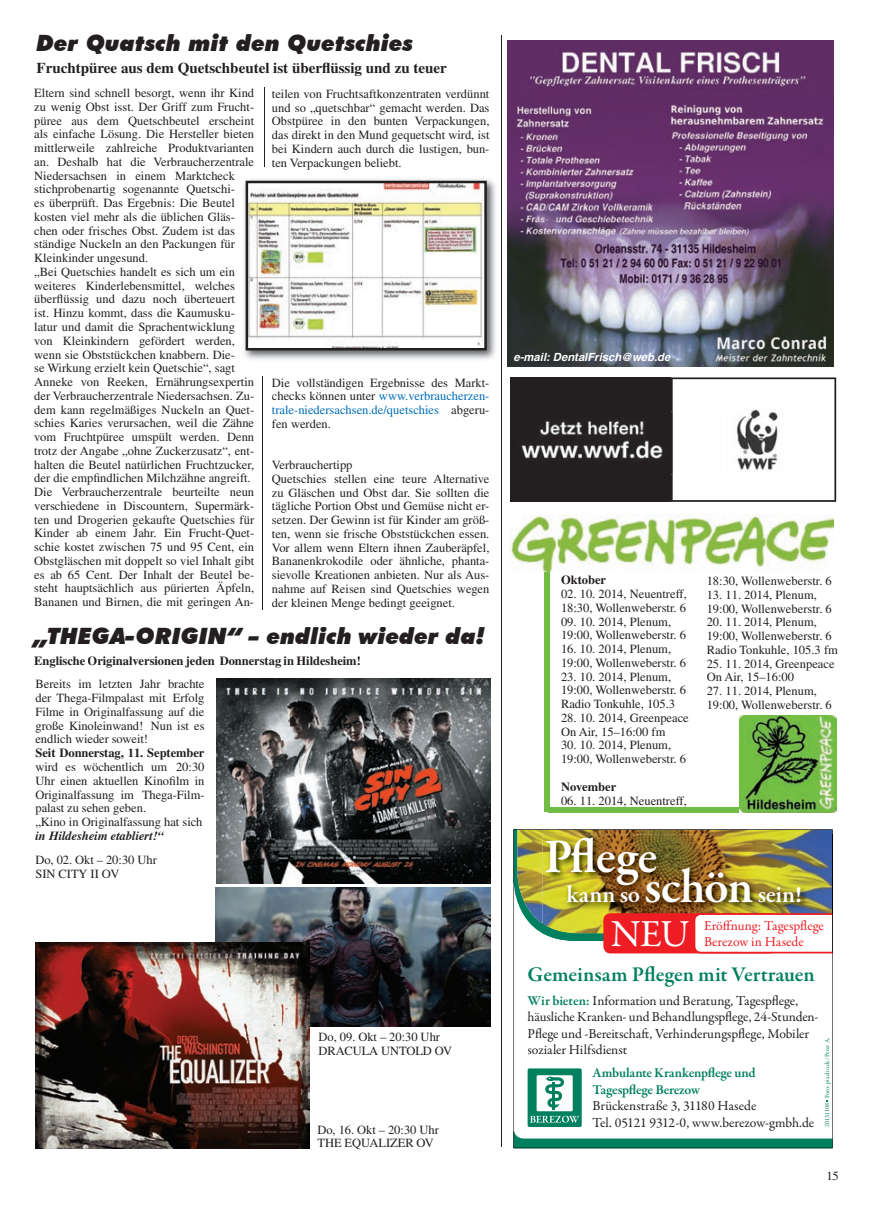
<style>
.page{position:relative;width:869px;height:1205px;background:#fff}
.page>*{position:absolute;margin:0;border:0;box-sizing:border-box;transform-origin:0 0}
.t1{font:600 49px "Garamond Premr Pro";color:#fff}
.t2{font:38.5px "Garamond Premr Pro";color:#fff}
.t3{font:600 24.5px "Garamond Premr Pro";color:#fff}
.t4{font:italic 900 22.5px "Futura BT";color:#231f20}
.t5{font:600 21.25px "Garamond Premr Pro";letter-spacing:-.005em;color:#00805f}
.t6{font:700 15px "Times";color:#231f20}
.t7{font:13.75px/16.5px "Garamond Premr Pro";letter-spacing:-.005em;color:#231f20}
.t8{font:600 13.75px/16.5px "Garamond Premr Pro";letter-spacing:-.02em;color:#00805f}
.t9{font:13.75px/16px "Garamond Premr Pro";letter-spacing:.005em;color:#ee1d23}
.t10{font:12.5px/13.8px "Times";color:#231f20}
.t11{font:700 12.5px "Times";letter-spacing:-.005em;color:#231f20}
.t12{font:italic 700 12.5px "Times";letter-spacing:-.005em;color:#231f20}
.t13{font:italic 700 11.25px "Switzerland";color:#fff}
.t14{font:6.25px "Garamond Premr Pro";letter-spacing:.01em;color:#00805f}
.s1{color:#006db8}
.s2{font-size:49px}
.s3{font-weight:600;color:#00805f}
</style>
<div class="page">
<svg style="left:513px;top:953px;width:319px;height:115px"></svg>
<svg style="left:513px;top:1068px;width:319px;height:80px"></svg>
<img style="left:513px;top:829px;width:319px;height:124px">
<hr style="left:500px;top:35px;width:1px;height:1112px;background:#231f20">
<div style="left:544px;top:571px;width:5px;height:240px;background:#71bd43"></div>
<div style="left:548px;top:807px;width:257px;height:5px;background:#71bd43"></div>
<img style="left:509px;top:514px;width:323px;height:57px">
<img style="left:738px;top:715px;width:98px;height:98px">
<img style="left:507px;top:41px;width:326px;height:326px">
<img style="left:244px;top:179px;width:252px;height:181px">
<svg style="left:245px;top:181px;width:241px;height:169px"></svg>
<div style="left:510px;top:377px;width:160px;height:125px;background:#231f20"></div>
<img style="left:521px;top:420px;width:146px;height:40px">
<svg style="left:670px;top:377px;width:165px;height:125px"></svg>
<img style="left:670px;top:411px;width:2px;height:63px">
<img style="left:726px;top:410px;width:60px;height:63px">
<hr style="left:264px;top:87px;width:1px;height:80px;background:#231f20">
<hr style="left:262px;top:376px;width:1px;height:233px;background:#231f20">
<img style="left:216px;top:678px;width:274px;height:205px">
<img style="left:215px;top:888px;width:275px;height:138px">
<img style="left:35px;top:943px;width:275px;height:205px">
<h3 class="t4" style="left:37px;top:29px;width:378px">Der Quatsch mit den Quetschies</h3>
<p class="t6" style="left:37px;top:59px;width:411px">Fruchtpüree aus dem Quetschbeutel ist überflüssig und zu teuer</p>
<p class="t10" style="left:272px;top:87px;width:219px;text-align:justify">teilen von Fruchtsaftkonzentraten verdünnt und so „quetschbar“ gemacht werden. Das Obstpüree in den bunten Verpackungen, das direkt in den Mund gequetscht wird, ist bei Kindern auch durch die lustigen, bun&shy;ten Verpackungen beliebt.</p>
<p class="t10" style="left:34px;top:86px;width:221px">Eltern sind schnell besorgt, wenn ihr Kind zu wenig Obst isst. Der Griff zum Frucht&shy;püree aus dem Quetschbeutel erscheint als einfache Lösung. Die Hersteller bieten mittlerweile zahlreiche Produktvarianten an. Deshalb hat die Verbraucherzentrale Niedersachsen in einem Marktcheck stichprobenartig sogenannte Quetschi-<br>es überprüft. Das Ergebnis: Die Beutel kosten viel mehr als die üblichen Gläs&shy;chen oder frisches Obst. Zudem ist das ständige Nuckeln an den Packungen für Kleinkinder ungesund.<br>„Bei Quetschies handelt es sich um ein weiteres Kinderlebensmittel, welches überflüssig und dazu noch überteuert<br>ist. Hinzu kommt, dass die Kaumusku&shy;latur und damit die Sprachentwicklung von Kleinkindern gefördert werden, wenn sie Obststückchen knabbern. Die-<br>se Wirkung erzielt kein Quetschie“, sagt Anneke von Reeken, Ernährungsexpertin der Verbraucherzentrale Niedersachsen. Zu&shy;dem kann regelmäßiges Nuckeln an Quet&shy;schies Karies verursachen, weil die Zähne vom Fruchtpüree umspült werden. Denn trotz der Angabe „ohne Zuckerzusatz“, ent&shy;halten die Beutel natürlichen Fruchtzucker, der die empfindlichen Milchzähne angreift.<br>Die Verbraucherzentrale beurteilte neun verschiedene in Discountern, Supermärk&shy;ten und Drogerien gekaufte Quetschies für Kinder ab einem Jahr. Ein Frucht-Quet&shy;schie kostet zwischen 75 und 95 Cent, ein Obstgläschen mit doppelt so viel Inhalt gibt es ab 65 Cent. Der Inhalt der Beutel be&shy;steht hauptsächlich aus pürierten Äpfeln, Bananen und Birnen, die mit geringen An-</p>
<p class="t10" style="left:272px;top:375px;width:219px;text-align:justify">Die vollständigen Ergebnisse des Markt&shy;checks können unter <span class="s1">www.verbraucherzen&shy;trale-niedersachsen.de/quetschies</span> abgeru&shy;fen werden.</p>
<p class="t10" style="left:272px;top:458px;width:219px">Verbrauchertipp<br>Quetschies stellen eine teure Alternative zu Gläschen und Obst dar. Sie sollten die tägliche Portion Obst und Gemüse nicht er&shy;setzen. Der Gewinn ist für Kinder am größ&shy;ten, wenn sie frische Obststückchen essen.<br>Vor allem wenn Eltern ihnen Zauberäpfel, Bananenkrokodile oder ähnliche, phanta&shy;sievolle Kreationen anbieten. Nur als Aus&shy;nahme auf Reisen sind Quetschies wegen der kleinen Menge bedingt geeignet.</p>
<h3 class="t4" style="left:34px;top:623px;width:451px">„THEGA-ORIGIN“ – endlich wieder da!</h3>
<p class="t11" style="left:34px;top:653px;width:328px">Englische Originalversionen jeden Donnerstag in Hildesheim!</p>
<p class="t10" style="left:35px;top:677px;width:170px;text-align:justify">Bereits im letzten Jahr brachte der Thega-Filmpalast mit Erfolg Filme in Originalfassung auf die große Kinoleinwand! Nun ist es endlich wieder soweit!</p>
<p class="t11" style="left:35px;top:745px;width:170px">Seit Donnerstag, 11. September</p>
<p class="t10" style="left:35px;top:760px;width:170px">wird es wöchentlich um 20:30<br>Uhr einen aktuellen Kinofilm in<br>Originalfassung im Thega-Film&shy;palast zu sehen geben.<br>„Kino in Originalfassung hat sich</p>
<p class="t12" style="left:35px;top:828px;width:130px">in Hildesheim etabliert!“</p>
<p class="t10" style="left:35px;top:853px;width:123px">Do, 02. Okt – 20:30 Uhr<br>SIN CITY II OV</p>
<p class="t10" style="left:318px;top:1030px;width:135px">Do, 09. Okt – 20:30 Uhr<br>DRACULA UNTOLD OV</p>
<p class="t10" style="left:317px;top:1122px;width:123px">Do, 16. Okt – 20:30 Uhr<br>THE EQUALIZER OV</p>
<p class="t13" style="left:513px;top:351px;width:158px">e-mail: DentalFrisch@web.de</p>
<p class="t11" style="left:560px;top:573px;width:47px">Oktober</p>
<p class="t10" style="left:560px;top:587px;width:127px">02. 10. 2014, Neuentreff,<br>18:30, Wollenweberstr. 6</p>
<p class="t10" style="left:560px;top:614px;width:126px">09. 10. 2014, Plenum,<br>19:00, Wollenweberstr. 6</p>
<p class="t10" style="left:560px;top:642px;width:126px">16. 10. 2014, Plenum,<br>19:00, Wollenweberstr. 6</p>
<p class="t10" style="left:560px;top:669px;width:126px">23. 10. 2014, Plenum,<br>19:00, Wollenweberstr. 6<br>Radio Tonkuhle, 105.3</p>
<p class="t10" style="left:560px;top:711px;width:129px">28. 10. 2014, Greenpeace<br>On Air, 15–16:00 fm</p>
<p class="t10" style="left:560px;top:738px;width:126px">30. 10. 2014, Plenum,<br>19:00, Wollenweberstr. 6</p>
<p class="t11" style="left:560px;top:779px;width:57px">November</p>
<p class="t10" style="left:560px;top:793px;width:127px">06. 11. 2014, Neuentreff,</p>
<p class="t10" style="left:706px;top:574px;width:126px">18:30, Wollenweberstr. 6</p>
<p class="t10" style="left:706px;top:588px;width:126px">13. 11. 2014, Plenum,<br>19:00, Wollenweberstr. 6</p>
<p class="t10" style="left:706px;top:615px;width:133px">20. 11. 2014, Plenum,<br>19:00, Wollenweberstr. 6<br>Radio Tonkuhle, 105.3 fm</p>
<p class="t10" style="left:706px;top:656px;width:129px">25. 11. 2014, Greenpeace<br>On Air, 15–16:00</p>
<p class="t10" style="left:706px;top:684px;width:126px">27. 11. 2014, Plenum,<br>19:00, Wollenweberstr. 6</p>
<h1 class="t1" style="left:544px;top:827px;width:115px">Pflege</h1>
<h3 class="t3" style="left:566px;top:880px;width:237px">kann so <span class="s2">schön</span> sein!</h3>
<h2 class="t2" style="left:611px;top:910px;width:80px">NEU</h2>
<p class="t9" style="left:703px;top:917px;width:121px">Eröffnung: Tagespflege<br>Berezow in Hasede</p>
<h3 class="t5" style="left:527px;top:961px;width:289px">Gemeinsam Pflegen mit Vertrauen</h3>
<p class="t7" style="left:527px;top:992px;width:292px"><span class="s3">Wir bieten:</span> Information und Beratung, Tagespflege, häusliche Kranken- und Behandlungspflege, 24-Stunden-Pflege und -Bereitschaft, Verhinderungspflege, Mobiler sozialer Hilfsdienst</p>
<p class="t8" style="left:592px;top:1065px;width:165px">Ambulante Krankenpflege und<br>Tagespflege Berezow</p>
<p class="t7" style="left:592px;top:1098px;width:223px">Brückenstraße 3, 31180 Hasede<br>Tel. 05121 9312-0, www.berezow-gmbh.de</p>
<p class="t14" style="left:822px;top:1127px;width:91px;rotate:-90deg">20131108 Foto: pixelio.de/Peter A.</p>
<p class="t10" style="left:825px;top:1169px;width:14px">15</p>
</div>
